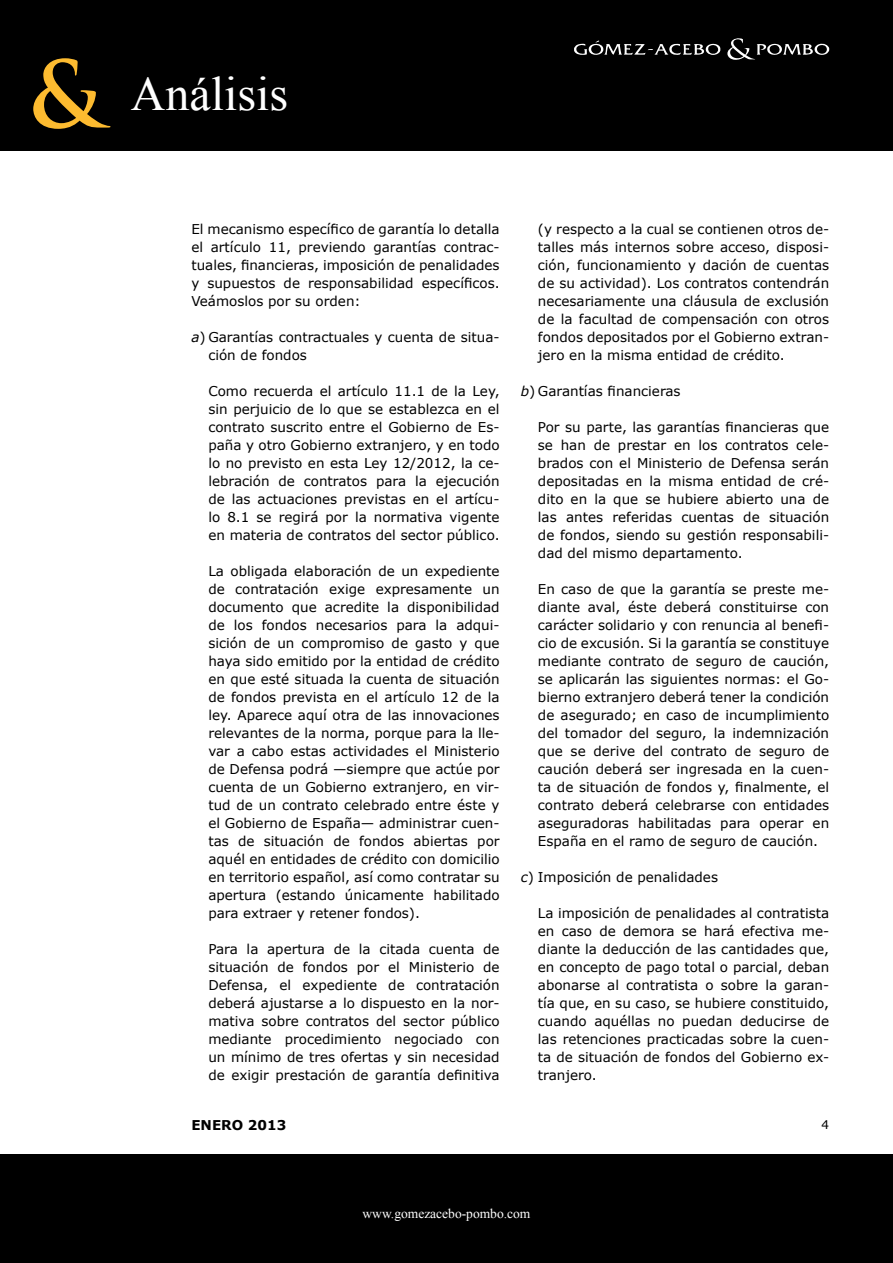
<style>
.page{position:relative;width:893px;height:1263px;background:#fff}
.page>*{position:absolute;margin:0;border:0;box-sizing:border-box;transform-origin:0 0}
.t1{font:700 90px "Trajan Pro";color:#fdbb30}
.t2{font:48px "Times New Roman";color:#fff}
.t3{font:13.5px/18px "Verdana";color:#000;text-align:justify}
.t4{font:13.5px "Times New Roman";color:#fff}
.t5{font:700 13.5px "Verdana";color:#000}
.t6{font:12px "Verdana";color:#000}
.s1{font-style:italic}
</style>
<div class="page">
<div style="left:0;top:0;width:893px;height:151px;background:#000"></div>
<div style="left:0;top:1154px;width:893px;height:109px;background:#000"></div>
<svg style="left:727px;top:38px;width:102px;height:22px"></svg>
<svg style="left:574px;top:41px;width:147px;height:14px"></svg>
<h1 class="t1" style="left:28px;top:39px;width:76px">&amp;</h1>
<h2 class="t2" style="left:131px;top:62px;width:159px">Análisis</h2>
<p class="t3" style="left:191px;top:220px;width:310px">El mecanismo específico de garantía lo detalla el artículo 11, previendo garantías contrac&shy;tuales, financieras, imposición de penalidades y supuestos de responsabilidad específicos.<br>Veámoslos por su orden:</p>
<p class="t3" style="left:208px;top:328px;width:293px;text-indent:-17px"><span class="s1">a</span>) Garantías contractuales y cuenta de situa&shy;ción de fondos</p>
<p class="t3" style="left:208px;top:382px;width:293px">Como recuerda el artículo 11.1 de la Ley, sin perjuicio de lo que se establezca en el contrato suscrito entre el Gobierno de Es&shy;paña y otro Gobierno extranjero, y en todo lo no previsto en esta Ley 12/2012, la ce&shy;lebración de contratos para la ejecución de las actuaciones previstas en el artícu&shy;lo 8.1 se regirá por la normativa vigente en materia de contratos del sector público.</p>
<p class="t3" style="left:208px;top:562px;width:293px">La obligada elaboración de un expediente de contratación exige expresamente un documento que acredite la disponibilidad de los fondos necesarios para la adqui&shy;sición de un compromiso de gasto y que haya sido emitido por la entidad de crédito en que esté situada la cuenta de situación de fondos prevista en el artículo 12 de la ley. Aparece aquí otra de las innovaciones relevantes de la norma, porque para la lle&shy;var a cabo estas actividades el Ministerio de Defensa podrá —siempre que actúe por cuenta de un Gobierno extranjero, en vir&shy;tud de un contrato celebrado entre éste y el Gobierno de España— administrar cuen&shy;tas de situación de fondos abiertas por aquél en entidades de crédito con domicilio en territorio español, así como contratar su apertura (estando únicamente habilitado para extraer y retener fondos).</p>
<p class="t3" style="left:208px;top:940px;width:293px">Para la apertura de la citada cuenta de situación de fondos por el Ministerio de Defensa, el expediente de contratación deberá ajustarse a lo dispuesto en la nor&shy;mativa sobre contratos del sector público mediante procedimiento negociado con un mínimo de tres ofertas y sin necesidad de exigir prestación de garantía definitiva</p>
<p class="t5" style="left:191px;top:1115px;width:96px">ENERO 2013</p>
<p class="t3" style="left:538px;top:220px;width:293px">(y respecto a la cual se contienen otros de&shy;talles más internos sobre acceso, disposi&shy;ción, funcionamiento y dación de cuentas de su actividad). Los contratos contendrán necesariamente una cláusula de exclusión de la facultad de compensación con otros fondos depositados por el Gobierno extran&shy;jero en la misma entidad de crédito.</p>
<p class="t3" style="left:521px;top:382px;width:161px"><span class="s1">b</span>) Garantías financieras</p>
<p class="t3" style="left:538px;top:418px;width:293px">Por su parte, las garantías financieras que se han de prestar en los contratos cele&shy;brados con el Ministerio de Defensa serán depositadas en la misma entidad de cré&shy;dito en la que se hubiere abierto una de las antes referidas cuentas de situación de fondos, siendo su gestión responsabili&shy;dad del mismo departamento.</p>
<p class="t3" style="left:538px;top:580px;width:293px">En caso de que la garantía se preste me&shy;diante aval, éste deberá constituirse con carácter solidario y con renuncia al benefi&shy;cio de excusión. Si la garantía se constituye mediante contrato de seguro de caución, se aplicarán las siguientes normas: el Go&shy;bierno extranjero deberá tener la condición de asegurado; en caso de incumplimiento del tomador del seguro, la indemnización que se derive del contrato de seguro de caución deberá ser ingresada en la cuen&shy;ta de situación de fondos y, finalmente, el contrato deberá celebrarse con entidades aseguradoras habilitadas para operar en España en el ramo de seguro de caución.</p>
<p class="t3" style="left:521px;top:868px;width:199px"><span class="s1">c</span>) Imposición de penalidades</p>
<p class="t3" style="left:538px;top:904px;width:293px">La imposición de penalidades al contratista en caso de demora se hará efectiva me&shy;diante la deducción de las cantidades que, en concepto de pago total o parcial, deban abonarse al contratista o sobre la garan&shy;tía que, en su caso, se hubiere constituido, cuando aquéllas no puedan deducirse de las retenciones practicadas sobre la cuen&shy;ta de situación de fondos del Gobierno ex&shy;tranjero.</p>
<p class="t6" style="left:822px;top:1117px;width:9px">4</p>
<p class="t4" style="left:363px;top:1204px;width:169px">www.gomezacebo-pombo.com</p>
</div>
